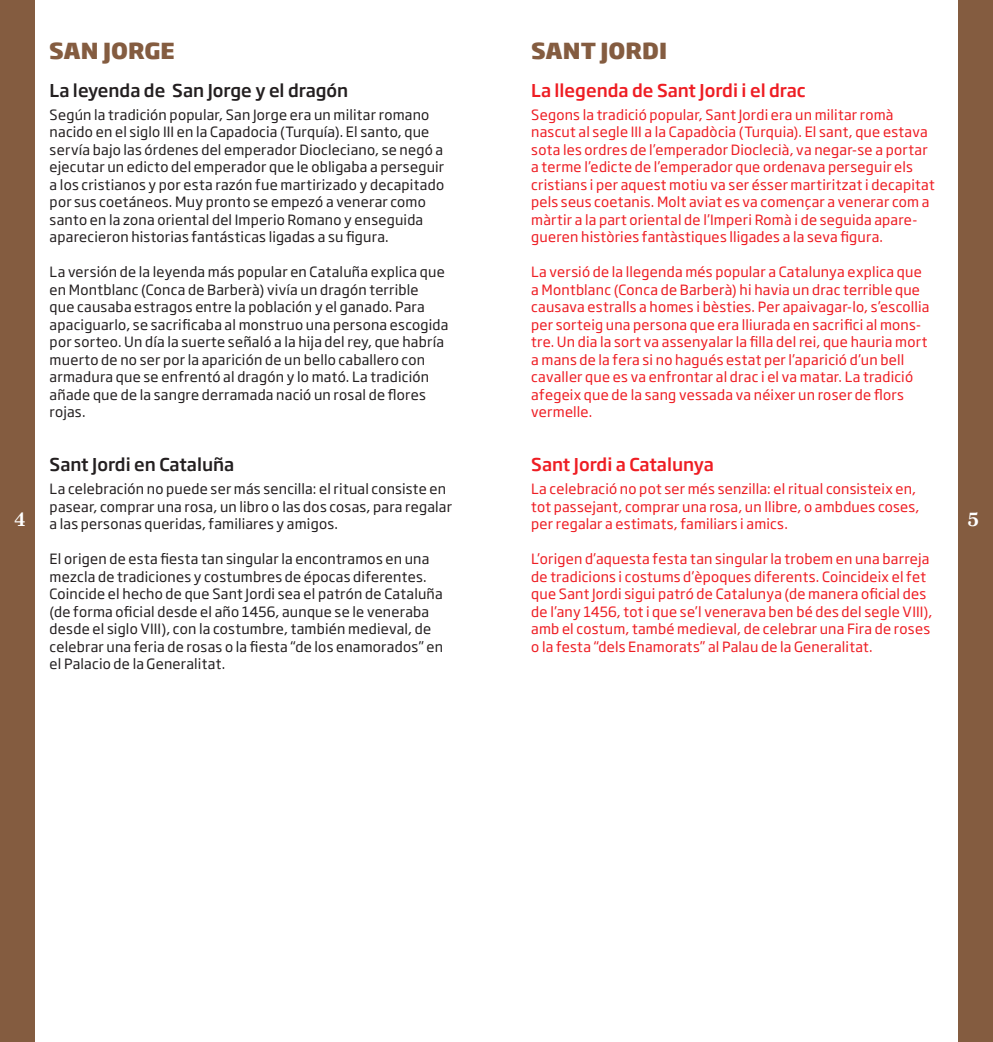
<style>
.page{position:relative;width:993px;height:1042px;background:#fff}
.page>*{position:absolute;margin:0;border:0;box-sizing:border-box;transform-origin:0 0}
.t1{font:800 21.88px "Soho Gothic Std";color:#845c40}
.t2{font:700 19.25px "Nimrod";color:#fff}
.t3{font:500 17.5px "Soho Gothic Std";color:#231f20}
.t4{font:500 17.5px "Soho Gothic Std";color:#ee1d23}
.t5{font:14px/17.5px "Soho Gothic Std";letter-spacing:.015em;color:#ee1d23}
.t6{font:14px/17.5px "Soho Gothic Std";letter-spacing:.015em;color:#231f20}
</style>
<div class="page">
<div style="left:0;top:0;width:35px;height:1042px;background:#845c40"></div>
<div style="left:957px;top:0;width:35px;height:1042px;background:#845c40"></div>
<h1 class="t1" style="left:49px;top:36px;width:127px">SAN JORGE</h1>
<h1 class="t1" style="left:531px;top:36px;width:137px">SANT JORDI</h1>
<p class="t3" style="left:50px;top:79px;width:300px">La leyenda de San Jorge y el dragón</p>
<p class="t6" style="left:50px;top:106px;width:396px">Según la tradición popular, San Jorge era un militar romano nacido en el siglo III en la Capadocia (Turquía). El santo, que servía bajo las órdenes del emperador Diocleciano, se negó a ejecutar un edicto del emperador que le obligaba a perseguir a los cristianos y por esta razón fue martirizado y decapitado por sus coetáneos. Muy pronto se empezó a venerar como santo en la zona oriental del Imperio Romano y enseguida aparecieron historias fantásticas ligadas a su figura.</p>
<p class="t6" style="left:50px;top:263px;width:400px">La versión de la leyenda más popular en Cataluña explica que en Montblanc (Conca de Barberà) vivía un dragón terrible<br>que causaba estragos entre la población y el ganado. Para apaciguarlo, se sacrificaba al monstruo una persona escogida por sorteo. Un día la suerte señaló a la hija del rey, que habría muerto de no ser por la aparición de un bello caballero con armadura que se enfrentó al dragón y lo mató. La tradición añade que de la sangre derramada nació un rosal de flores rojas.</p>
<p class="t3" style="left:50px;top:454px;width:186px">Sant Jordi en Cataluña</p>
<p class="t6" style="left:50px;top:480px;width:403px">La celebración no puede ser más sencilla: el ritual consiste en pasear, comprar una rosa, un libro o las dos cosas, para regalar a las personas queridas, familiares y amigos.</p>
<p class="t6" style="left:50px;top:550px;width:395px">El origen de esta fiesta tan singular la encontramos en una mezcla de tradiciones y costumbres de épocas diferentes.<br>Coincide el hecho de que Sant Jordi sea el patrón de Cataluña (de forma oficial desde el año 1456, aunque se le veneraba desde el siglo VIII), con la costumbre, también medieval, de celebrar una feria de rosas o la fiesta “de los enamorados” en el Palacio de la Generalitat.</p>
<p class="t4" style="left:531px;top:79px;width:276px">La llegenda de Sant Jordi i el drac</p>
<p class="t5" style="left:531px;top:106px;width:405px">Segons la tradició popular, Sant Jordi era un militar romà nascut al segle III a la Capadòcia (Turquia). El sant, que estava sota les ordres de l’emperador Dioclecià, va negar-se a portar a terme l’edicte de l’emperador que ordenava perseguir els cristians i per aquest motiu va ser ésser martiritzat i decapitat pels seus coetanis. Molt aviat es va començar a venerar com a màrtir a la part oriental de l’Imperi Romà i de seguida apare&shy;gueren històries fantàstiques lligades a la seva figura.</p>
<p class="t5" style="left:531px;top:263px;width:399px">La versió de la llegenda més popular a Catalunya explica que a Montblanc (Conca de Barberà) hi havia un drac terrible que causava estralls a homes i bèsties. Per apaivagar-lo, s’escollia per sorteig una persona que era lliurada en sacrifici al mons&shy;tre. Un dia la sort va assenyalar la filla del rei, que hauria mort a mans de la fera si no hagués estat per l’aparició d’un bell cavaller que es va enfrontar al drac i el va matar. La tradició afegeix que de la sang vessada va néixer un roser de flors vermelle.</p>
<p class="t4" style="left:531px;top:454px;width:184px">Sant Jordi a Catalunya</p>
<p class="t5" style="left:531px;top:480px;width:389px">La celebració no pot ser més senzilla: el ritual consisteix en, tot passejant, comprar una rosa, un llibre, o ambdues coses, per regalar a estimats, familiars i amics.</p>
<p class="t5" style="left:531px;top:550px;width:402px">L’origen d’aquesta festa tan singular la trobem en una barreja de tradicions i costums d’èpoques diferents. Coincideix el fet que Sant Jordi sigui patró de Catalunya (de manera oficial des de l’any 1456, tot i que se’l venerava ben bé des del segle VIII), amb el costum, també medieval, de celebrar una Fira de roses o la festa “dels Enamorats” al Palau de la Generalitat.</p>
<h2 class="t2" style="left:14px;top:508px;width:13px">4</h2>
<h2 class="t2" style="left:967px;top:508px;width:13px">5</h2>
</div>
